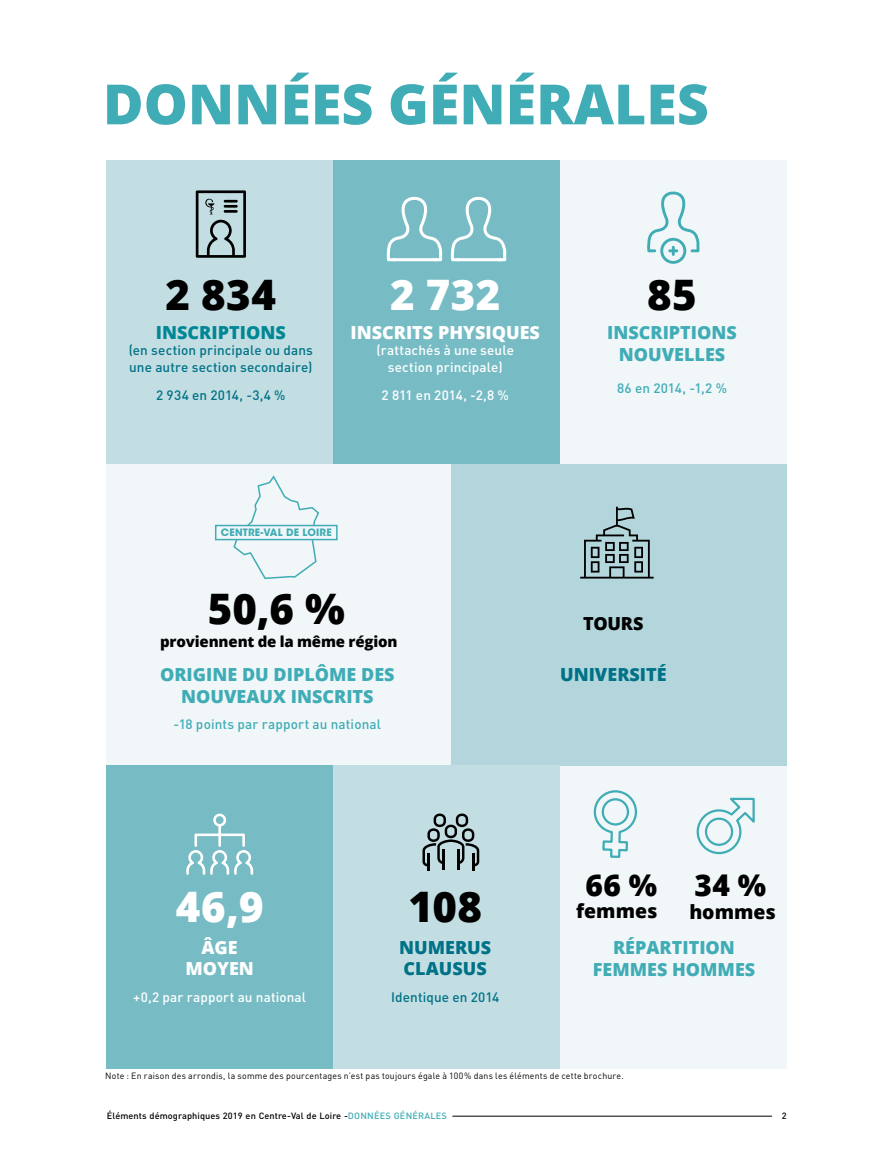
<style>
.page{position:relative;width:893px;height:1149px;background:#fff}
.page>*{position:absolute;margin:0;border:0;box-sizing:border-box;transform-origin:0 0}
.t1{font:800 55.5px "Open Sans";color:#40acb6}
.t2{font:800 42px "Open Sans";letter-spacing:.01em;color:#000}
.t3{font:800 42px "Open Sans";color:#fff}
.t4{font:800 29.85px "Open Sans";color:#000}
.t5{font:800 19.35px "Open Sans";color:#000}
.t6{font:800 18px/21.6px "Open Sans";color:#40acb6;text-align:center}
.t7{font:800 18px/21.6px "Open Sans";color:#fff;text-align:center}
.t8{font:800 18px/21.6px "Open Sans";color:#007287}
.t9{font:800 18px "Open Sans";color:#008795}
.t10{font:800 18px "Open Sans";letter-spacing:-.02em;color:#000}
.t11{font:800 15px "Open Sans";letter-spacing:-.01em;color:#000}
.t12{font:500 13.5px/16.2px "DIN Pro";letter-spacing:.01em;color:#007287}
.t13{font:500 13.5px/16.2px "DIN Pro";letter-spacing:.01em;color:#fff;text-align:center}
.t14{font:500 13.5px "DIN Pro";letter-spacing:.01em;color:#40acb6}
.t15{font:700 10.05px "ITC Avant Garde Std";letter-spacing:.02em;color:#40acb6}
.t16{font:9px "DIN Pro";letter-spacing:.025em;color:#000}
.t17{font:500 9px "DIN Pro";letter-spacing:.01em;color:#000}
.s1{color:#40acb6}
</style>
<div class="page">
<hr style="left:453px;top:1115px;width:319px;height:1px;background:#000">
<div style="left:560px;top:764px;width:227px;height:303px;background:#f1f7f9"></div>
<div style="left:106px;top:462px;width:345px;height:302px;background:#f1f7f9"></div>
<div style="left:451px;top:462px;width:336px;height:302px;background:#b2d6db"></div>
<div style="left:106px;top:160px;width:227px;height:303px;background:#c3dee2"></div>
<div style="left:106px;top:764px;width:227px;height:303px;background:#77bcc5"></div>
<div style="left:333px;top:160px;width:227px;height:303px;background:#77bcc5"></div>
<div style="left:333px;top:764px;width:227px;height:303px;background:#c3dee2"></div>
<svg style="left:593px;top:790px;width:44px;height:68px"></svg>
<svg style="left:696px;top:797px;width:59px;height:58px"></svg>
<svg style="left:451px;top:196px;width:55px;height:65px"></svg>
<hr style="left:456px;top:258px;width:46px;height:3px;background:#fff;border-radius:2px">
<svg style="left:386px;top:196px;width:56px;height:65px"></svg>
<hr style="left:392px;top:258px;width:46px;height:3px;background:#fff;border-radius:2px">
<svg style="left:213px;top:813px;width:13px;height:13px"></svg>
<svg style="left:186px;top:833px;width:67px;height:41px"></svg>
<hr style="left:218px;top:823px;width:3px;height:23px;background:#fff">
<svg style="left:422px;top:813px;width:57px;height:57px"></svg>
<div style="left:560px;top:160px;width:227px;height:303px;background:#f1f7f9"></div>
<svg style="left:647px;top:191px;width:52px;height:73px"></svg>
<svg style="left:580px;top:506px;width:74px;height:72px"></svg>
<svg style="left:232px;top:475px;width:88px;height:104px"></svg>
<div style="left:216px;top:525px;width:121px;height:14px;background:#f1f7f9"></div>
<div style="left:215px;top:524px;width:123px;height:16px;border:2px solid #40acb6"></div>
<svg style="left:196px;top:190px;width:50px;height:68px"></svg>
<h1 class="t1" style="left:103px;top:62px;width:607px">DONNÉES GÉNÉRALES</h1>
<h2 class="t2" style="left:166px;top:263px;width:112px">2 834</h2>
<h2 class="t3" style="left:390px;top:263px;width:112px">2 732</h2>
<h2 class="t2" style="left:647px;top:263px;width:51px">85</h2>
<h3 class="t9" style="left:156px;top:319px;width:131px">INSCRIPTIONS</h3>
<h3 class="t12" style="left:129px;top:342px;width:186px">(en section principale ou dans une autre section secondaire)</h3>
<h3 class="t7" style="left:350px;top:321px;width:191px">INSCRITS PHYSIQUES</h3>
<h3 class="t13" style="left:376px;top:342px;width:139px">(rattachés à une seule section principale)</h3>
<h3 class="t6" style="left:607px;top:321px;width:131px">INSCRIPTIONS<br>NOUVELLES</h3>
<h3 class="t12" style="left:156px;top:386px;width:131px">2 934 en 2014, -3,4 %</h3>
<h3 class="t13" style="left:382px;top:386px;width:129px">2 811 en 2014, -2,8 %</h3>
<h3 class="t14" style="left:617px;top:378px;width:112px">86 en 2014, -1,2 %</h3>
<p class="t15" style="left:221px;top:526px;width:112px">CENTRE-VAL DE LOIRE</p>
<h2 class="t2" style="left:208px;top:576px;width:139px">50,6 %</h2>
<h3 class="t11" style="left:160px;top:630px;width:239px">proviennent de la même région</h3>
<h3 class="t6" style="left:160px;top:662px;width:236px">ORIGINE DU DIPLÔME DES<br>NOUVEAUX INSCRITS</h3>
<h3 class="t14" style="left:174px;top:714px;width:209px">-18 points par rapport au national</h3>
<h3 class="t10" style="left:583px;top:609px;width:62px">TOURS</h3>
<h3 class="t8" style="left:560px;top:662px;width:108px">UNIVERSITÉ</h3>
<h2 class="t3" style="left:176px;top:874px;width:90px">46,9</h2>
<h2 class="t2" style="left:408px;top:874px;width:75px">108</h2>
<h3 class="t4" style="left:586px;top:861px;width:182px">66 % 34 %</h3>
<h3 class="t5" style="left:576px;top:896px;width:83px">femmes</h3>
<h3 class="t5" style="left:689px;top:896px;width:88px">hommes</h3>
<h3 class="t7" style="left:185px;top:934px;width:70px">ÂGE<br>MOYEN</h3>
<h3 class="t8" style="left:399px;top:934px;width:94px">NUMERUS<br>CLAUSUS</h3>
<h3 class="t6" style="left:593px;top:935px;width:164px">RÉPARTITION<br>FEMMES HOMMES</h3>
<h3 class="t13" style="left:133px;top:987px;width:174px">+0,2 par rapport au national</h3>
<h3 class="t12" style="left:391px;top:987px;width:110px">Identique en 2014</h3>
<p class="t16" style="left:105px;top:1069px;width:520px">Note : En raison des arrondis, la somme des pourcentages n’est pas toujours égale à 100% dans les éléments de cette brochure.</p>
<p class="t17" style="left:107px;top:1109px;width:341px">Éléments démographiques 2019 en Centre-Val de Loire -<span class="s1">DONNÉES GÉNÉRALES</span></p>
<p class="t17" style="left:782px;top:1109px;width:6px">2</p>
</div>
